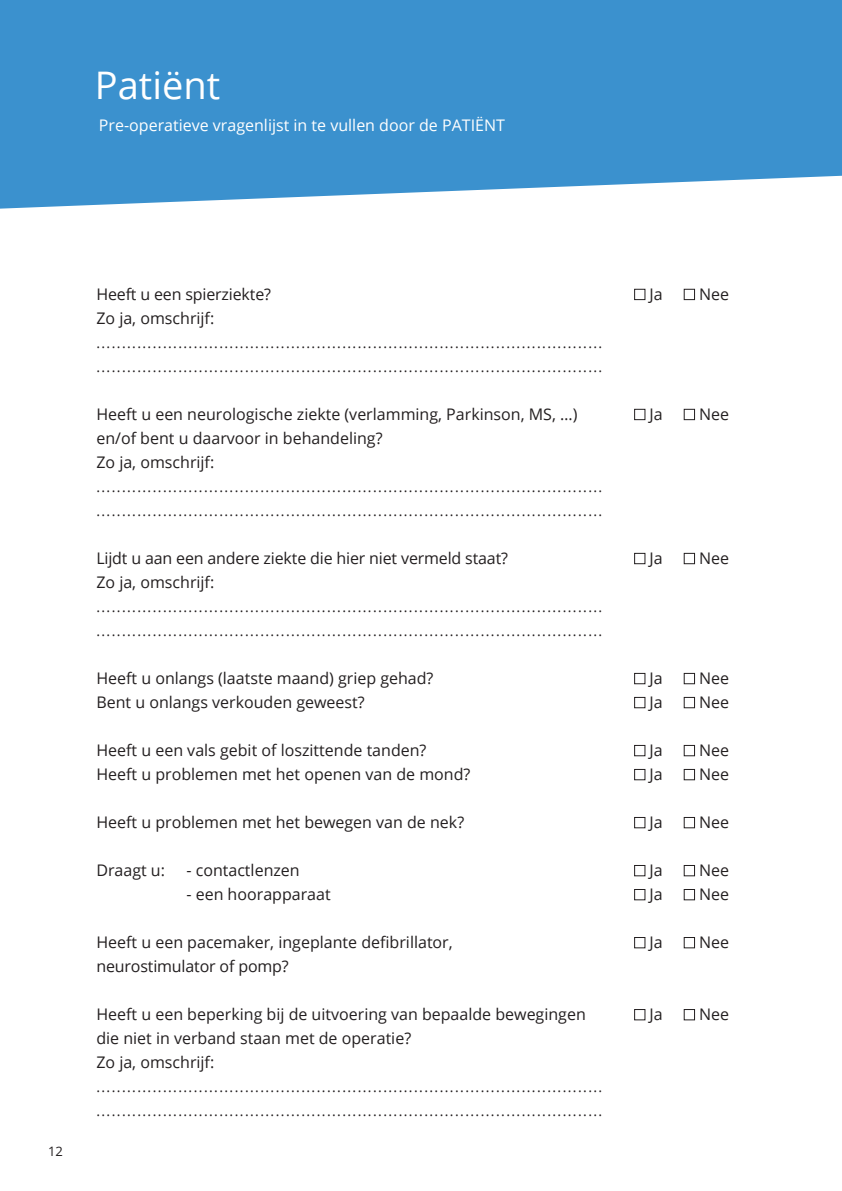
<style>
.page{position:relative;width:842px;height:1191px;background:#fff}
.page>*{position:absolute;margin:0;border:0;box-sizing:border-box;transform-origin:0 0}
.t1{font:38px "Open Sans";color:#fff}
.t2{font:16px/24px "Open Sans";color:#231f20}
.t3{font:16px "Open Sans";color:#fff}
.t4{font:14px/24px "Open Sans";color:#231f20}
.t5{font:13px "Open Sans";color:#231f20}
</style>
<div class="page">
<svg style="left:0;top:0;width:842px;height:209px;fill:#3b91ce"></svg>
<div style="left:634px;top:289px;width:11px;height:11px;border:1px solid #231f20"></div>
<div style="left:684px;top:289px;width:11px;height:11px;border:1px solid #231f20"></div>
<div style="left:634px;top:409px;width:11px;height:11px;border:1px solid #231f20"></div>
<div style="left:684px;top:409px;width:11px;height:11px;border:1px solid #231f20"></div>
<div style="left:634px;top:553px;width:11px;height:11px;border:1px solid #231f20"></div>
<div style="left:684px;top:553px;width:11px;height:11px;border:1px solid #231f20"></div>
<div style="left:634px;top:673px;width:11px;height:11px;border:1px solid #231f20"></div>
<div style="left:684px;top:673px;width:11px;height:11px;border:1px solid #231f20"></div>
<div style="left:634px;top:697px;width:11px;height:11px;border:1px solid #231f20"></div>
<div style="left:684px;top:697px;width:11px;height:11px;border:1px solid #231f20"></div>
<div style="left:634px;top:745px;width:11px;height:11px;border:1px solid #231f20"></div>
<div style="left:684px;top:745px;width:11px;height:11px;border:1px solid #231f20"></div>
<div style="left:634px;top:769px;width:11px;height:11px;border:1px solid #231f20"></div>
<div style="left:684px;top:769px;width:11px;height:11px;border:1px solid #231f20"></div>
<div style="left:634px;top:817px;width:11px;height:11px;border:1px solid #231f20"></div>
<div style="left:684px;top:817px;width:11px;height:11px;border:1px solid #231f20"></div>
<div style="left:634px;top:865px;width:11px;height:11px;border:1px solid #231f20"></div>
<div style="left:684px;top:865px;width:11px;height:11px;border:1px solid #231f20"></div>
<div style="left:634px;top:889px;width:11px;height:11px;border:1px solid #231f20"></div>
<div style="left:684px;top:889px;width:11px;height:11px;border:1px solid #231f20"></div>
<div style="left:634px;top:937px;width:11px;height:11px;border:1px solid #231f20"></div>
<div style="left:684px;top:937px;width:11px;height:11px;border:1px solid #231f20"></div>
<div style="left:634px;top:1009px;width:11px;height:11px;border:1px solid #231f20"></div>
<div style="left:684px;top:1009px;width:11px;height:11px;border:1px solid #231f20"></div>
<h1 class="t1" style="left:95px;top:59px;width:127px">Patiënt</h1>
<p class="t3" style="left:99px;top:115px;width:407px">Pre-operatieve vragenlijst in te vullen door de PATIËNT</p>
<p class="t5" style="left:48px;top:1142px;width:16px">12</p>
<p class="t2" style="left:96px;top:282px;width:176px">Heeft u een spierziekte?</p>
<p class="t2" style="left:650px;top:282px;width:15px">Ja</p>
<p class="t2" style="left:699px;top:282px;width:32px">Nee</p>
<p class="t2" style="left:96px;top:306px;width:119px">Zo ja, omschrijf:</p>
<p class="t4" style="left:96px;top:331px;width:507px">................................................................................................... ...................................................................................................</p>
<p class="t2" style="left:96px;top:402px;width:482px">Heeft u een neurologische ziekte (verlamming, Parkinson, MS, …)</p>
<p class="t2" style="left:650px;top:402px;width:15px">Ja</p>
<p class="t2" style="left:699px;top:402px;width:32px">Nee</p>
<p class="t2" style="left:96px;top:426px;width:288px">en/of bent u daarvoor in behandeling?<br>Zo ja, omschrijf:</p>
<p class="t4" style="left:96px;top:475px;width:507px">................................................................................................... ...................................................................................................</p>
<p class="t2" style="left:96px;top:546px;width:413px">Lijdt u aan een andere ziekte die hier niet vermeld staat?</p>
<p class="t2" style="left:650px;top:546px;width:15px">Ja</p>
<p class="t2" style="left:699px;top:546px;width:32px">Nee</p>
<p class="t2" style="left:96px;top:570px;width:119px">Zo ja, omschrijf:</p>
<p class="t4" style="left:96px;top:595px;width:507px">................................................................................................... ...................................................................................................</p>
<p class="t2" style="left:96px;top:666px;width:339px">Heeft u onlangs (laatste maand) griep gehad?</p>
<p class="t2" style="left:650px;top:666px;width:15px">Ja</p>
<p class="t2" style="left:699px;top:666px;width:32px">Nee</p>
<p class="t2" style="left:96px;top:690px;width:270px">Bent u onlangs verkouden geweest?</p>
<p class="t2" style="left:650px;top:690px;width:15px">Ja</p>
<p class="t2" style="left:699px;top:690px;width:32px">Nee</p>
<p class="t2" style="left:96px;top:738px;width:332px">Heeft u een vals gebit of loszittende tanden?</p>
<p class="t2" style="left:650px;top:738px;width:15px">Ja</p>
<p class="t2" style="left:699px;top:738px;width:32px">Nee</p>
<p class="t2" style="left:96px;top:762px;width:376px">Heeft u problemen met het openen van de mond?</p>
<p class="t2" style="left:650px;top:762px;width:15px">Ja</p>
<p class="t2" style="left:699px;top:762px;width:32px">Nee</p>
<p class="t2" style="left:96px;top:810px;width:369px">Heeft u problemen met het bewegen van de nek?</p>
<p class="t2" style="left:650px;top:810px;width:15px">Ja</p>
<p class="t2" style="left:699px;top:810px;width:32px">Nee</p>
<p class="t2" style="left:96px;top:858px;width:70px">Draagt u:</p>
<p class="t2" style="left:186px;top:858px;width:115px">- contactlenzen</p>
<p class="t2" style="left:650px;top:858px;width:15px">Ja</p>
<p class="t2" style="left:699px;top:858px;width:32px">Nee</p>
<p class="t2" style="left:186px;top:882px;width:146px">- een hoorapparaat</p>
<p class="t2" style="left:650px;top:882px;width:15px">Ja</p>
<p class="t2" style="left:699px;top:882px;width:32px">Nee</p>
<p class="t2" style="left:96px;top:930px;width:358px">Heeft u een pacemaker, ingeplante defibrillator,</p>
<p class="t2" style="left:650px;top:930px;width:15px">Ja</p>
<p class="t2" style="left:699px;top:930px;width:32px">Nee</p>
<p class="t2" style="left:96px;top:954px;width:194px">neurostimulator of pomp?</p>
<p class="t2" style="left:96px;top:1002px;width:491px">Heeft u een beperking bij de uitvoering van bepaalde bewegingen</p>
<p class="t2" style="left:650px;top:1002px;width:15px">Ja</p>
<p class="t2" style="left:699px;top:1002px;width:32px">Nee</p>
<p class="t2" style="left:96px;top:1026px;width:316px">die niet in verband staan met de operatie?<br>Zo ja, omschrijf:</p>
<p class="t4" style="left:96px;top:1075px;width:507px">................................................................................................... ...................................................................................................</p>
</div>
